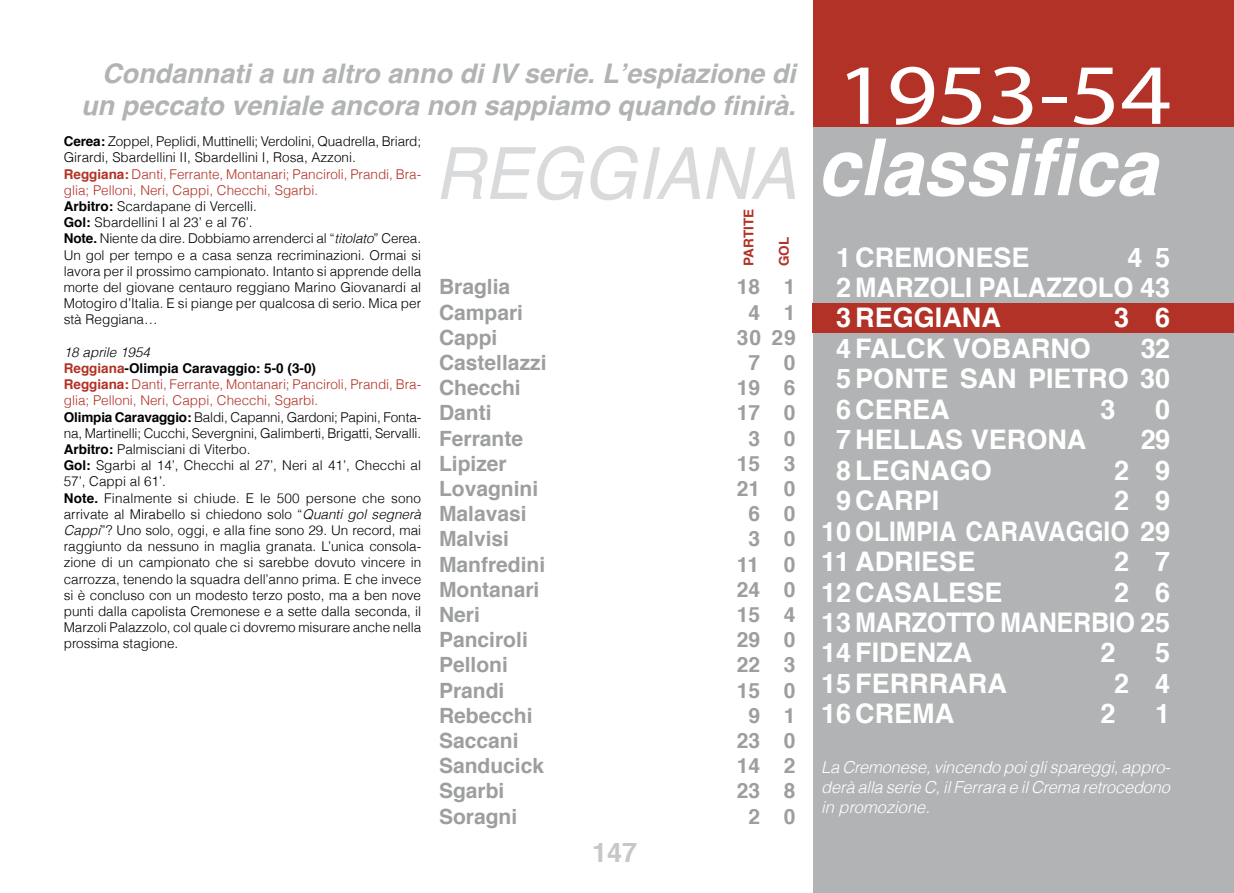
<style>
.page{position:relative;width:1234px;height:893px;background:#fff}
.page>*{position:absolute;margin:0;border:0;box-sizing:border-box;transform-origin:0 0}
.t1{font:86.55px "Myriad Pro";letter-spacing:-.005em;color:#fff;scale:1.15 1}
.t2{font:italic 700 78.6px "Helvetica";color:#fff;scale:.96 1}
.t3{font:italic 72px "Helvetica";color:#d9dadb;scale:.95 1}
.t4{font:700 27px/30.5px "Helvetica";color:#fff;text-align:justify}
.t5{font:italic 700 27px/32.4px "Helvetica";color:#b1b3b4;text-align:right}
.t6{font:700 27px "Helvetica";color:#c6c7c8}
.t7{font:700 21px "Helvetica";color:#9c9e9f}
.t8{font:italic 300 16.5px/19.8px "Helvetica";letter-spacing:-.01em;color:#fff;text-align:justify}
.t9{font:300 13.5px/16.2px "Helvetica";color:#000}
.t10{font:700 13.5px "Helvetica";color:#b23227}
.s1{font-weight:700}
.s2{font-weight:700;color:#b23227}
.s3{color:#b23227}
.s4{font-style:italic}
</style>
<div class="page">
<div style="left:812px;top:0;width:421px;height:128px;background:#b23227"></div>
<div style="left:813px;top:128px;width:420px;height:765px;background:#b1b3b4"></div>
<div style="left:812px;top:303px;width:421px;height:30px;background:#b23227"></div>
<h3 class="t5" style="left:81px;top:57px;width:716px">condannati a un altro anno di IV serie. Lʼespiazione di un peccato veniale ancora non sappiamo quando finirà.</h3>
<p class="t9" style="left:64px;top:133px;width:359px"><span class="s1">Cerea:</span> Zoppel, Peplidi, Muttinelli; Verdolini, Quadrella, Briard; Girardi, Sbardellini II, Sbardellini I, Rosa, Azzoni.<br><span class="s2">Reggiana:</span> <span class="s3">Danti, Ferrante, Montanari; Panciroli, Prandi, Bra&shy;glia; Pelloni, Neri, Cappi, Checchi, Sgarbi.<br></span><span class="s1">Arbitro:</span> Scardapane di Vercelli.<br><span class="s1">Gol:</span> Sbardellini I al 23’ e al 76’.<br><span class="s1">Note.</span> Niente da dire. Dobbiamo arrenderci al “<span class="s4">titolato</span>” Cerea.<br>Un gol per tempo e a casa senza recriminazioni. Ormai si lavora per il prossimo campionato. Intanto si apprende della morte del giovane centauro reggiano Marino Giovanardi al Motogiro d’Italia. E si piange per qualcosa di serio. Mica per stà Reggiana…</p>
<p class="t9" style="left:64px;top:343px;width:359px"><span class="s4">18 aprile 1954<br></span><span class="s2">Reggiana</span><span class="s1">-Olimpia Caravaggio: 5-0 (3-0)<br></span><span class="s2">Reggiana:</span> <span class="s3">Danti, Ferrante, Montanari; Panciroli, Prandi, Bra&shy;glia; Pelloni, Neri, Cappi, Checchi, Sgarbi.<br></span><span class="s1">Olimpia Caravaggio:</span> Baldi, Capanni, Gardoni; Papini, Fonta&shy;na, Martinelli; Cucchi, Severgnini, Galimberti, Brigatti, Servalli.<br><span class="s1">Arbitro:</span> Palmisciani di Viterbo.<br><span class="s1">Gol:</span> Sgarbi al 14’, Checchi al 27’, Neri al 41’, Checchi al 57’, Cappi al 61’.<br><span class="s1">Note.</span> Finalmente si chiude. E le 500 persone che sono arrivate al Mirabello si chiedono solo “<span class="s4">Quanti gol segnerà Cappi</span>”? Uno solo, oggi, e alla fine sono 29. Un record, mai raggiunto da nessuno in maglia granata. L’unica consola&shy;zione di un campionato che si sarebbe dovuto vincere in carrozza, tenendo la squadra dell’anno prima. E che invece si è concluso con un modesto terzo posto, ma a ben nove punti dalla capolista Cremonese e a sette dalla seconda, il Marzoli Palazzolo, col quale ci dovremo misurare anche nella prossima stagione.</p>
<h3 class="t3" style="left:434px;top:117px;width:382px">REGGIANA</h3>
<p class="t10" style="left:737px;top:266px;width:57px;rotate:-90deg">PARTITE</p>
<p class="t10" style="left:773px;top:266px;width:26px;rotate:-90deg">gol</p>
<h3 class="t7" style="left:439px;top:270px;width:73px">Braglia</h3>
<h3 class="t7" style="left:736px;top:270px;width:60px">18 1</h3>
<h3 class="t7" style="left:439px;top:295px;width:86px">Campari</h3>
<h3 class="t7" style="left:748px;top:295px;width:48px">4 1</h3>
<h3 class="t7" style="left:439px;top:320px;width:60px">Cappi</h3>
<h3 class="t7" style="left:736px;top:320px;width:60px">30 29</h3>
<h3 class="t7" style="left:439px;top:346px;width:109px">Castellazzi</h3>
<h3 class="t7" style="left:748px;top:346px;width:48px">7 0</h3>
<h3 class="t7" style="left:439px;top:371px;width:83px">Checchi</h3>
<h3 class="t7" style="left:736px;top:371px;width:60px">19 6</h3>
<h3 class="t7" style="left:439px;top:396px;width:54px">Danti</h3>
<h3 class="t7" style="left:736px;top:396px;width:60px">17 0</h3>
<h3 class="t7" style="left:439px;top:421px;width:86px">Ferrante</h3>
<h3 class="t7" style="left:748px;top:421px;width:48px">3 0</h3>
<h3 class="t7" style="left:439px;top:446px;width:69px">Lipizer</h3>
<h3 class="t7" style="left:736px;top:446px;width:60px">15 3</h3>
<h3 class="t7" style="left:439px;top:472px;width:101px">Lovagnini</h3>
<h3 class="t7" style="left:736px;top:472px;width:60px">21 0</h3>
<h3 class="t7" style="left:439px;top:497px;width:89px">Malavasi</h3>
<h3 class="t7" style="left:748px;top:497px;width:48px">6 0</h3>
<h3 class="t7" style="left:439px;top:522px;width:72px">Malvisi</h3>
<h3 class="t7" style="left:748px;top:522px;width:48px">3 0</h3>
<h3 class="t7" style="left:439px;top:547px;width:108px">Manfredini</h3>
<h3 class="t7" style="left:736px;top:547px;width:60px">11 0</h3>
<h3 class="t7" style="left:439px;top:572px;width:102px">Montanari</h3>
<h3 class="t7" style="left:736px;top:572px;width:60px">24 0</h3>
<h3 class="t7" style="left:439px;top:598px;width:42px">Neri</h3>
<h3 class="t7" style="left:736px;top:598px;width:60px">15 4</h3>
<h3 class="t7" style="left:439px;top:623px;width:90px">Panciroli</h3>
<h3 class="t7" style="left:736px;top:623px;width:60px">29 0</h3>
<h3 class="t7" style="left:439px;top:648px;width:70px">Pelloni</h3>
<h3 class="t7" style="left:736px;top:648px;width:60px">22 3</h3>
<h3 class="t7" style="left:439px;top:673px;width:67px">Prandi</h3>
<h3 class="t7" style="left:736px;top:673px;width:60px">15 0</h3>
<h3 class="t7" style="left:439px;top:698px;width:95px">Rebecchi</h3>
<h3 class="t7" style="left:748px;top:698px;width:48px">9 1</h3>
<h3 class="t7" style="left:439px;top:724px;width:81px">Saccani</h3>
<h3 class="t7" style="left:736px;top:724px;width:60px">23 0</h3>
<h3 class="t7" style="left:439px;top:749px;width:107px">Sanducick</h3>
<h3 class="t7" style="left:736px;top:749px;width:60px">14 2</h3>
<h3 class="t7" style="left:439px;top:774px;width:67px">Sgarbi</h3>
<h3 class="t7" style="left:736px;top:774px;width:60px">23 8</h3>
<h3 class="t7" style="left:439px;top:799px;width:80px">Soragni</h3>
<h3 class="t7" style="left:748px;top:799px;width:48px">2 0</h3>
<h3 class="t6" style="left:592px;top:831px;width:47px">147</h3>
<h1 class="t1" style="left:836px;top:41px;width:293px">1953-54</h1>
<h2 class="t2" style="left:817px;top:103px;width:355px">classifica</h2>
<h3 class="t4" style="left:836px;top:242px;width:195px">1 Cremonese</h3>
<h3 class="t4" style="left:836px;top:242px;width:335px;text-indent:291px">4 5<br>2 Marzoli Palazzolo 43<br>3 R egg iana</h3>
<h3 class="t4" style="left:1113px;top:303px;width:57px">3 6</h3>
<h3 class="t4" style="left:836px;top:334px;width:256px">4Falck Vobarno</h3>
<h3 class="t4" style="left:836px;top:334px;width:335px;text-indent:304px">32<br>5Ponte San Pietro 30<br>6 Cerea</h3>
<h3 class="t4" style="left:1100px;top:394px;width:17px">3</h3>
<h3 class="t4" style="left:1154px;top:394px;width:17px">0</h3>
<h3 class="t4" style="left:836px;top:425px;width:252px">7 Hellas Verona</h3>
<h3 class="t4" style="left:1140px;top:425px;width:31px">29</h3>
<h3 class="t4" style="left:836px;top:455px;width:157px">8Leg nago</h3>
<h3 class="t4" style="left:1113px;top:455px;width:57px">2 9</h3>
<h3 class="t4" style="left:836px;top:486px;width:105px">9 Carpi</h3>
<h3 class="t4" style="left:821px;top:486px;width:350px;text-indent:293px">2 9<br>10 Olimpia Caravagg io 29<br>11 Adriese</h3>
<h3 class="t4" style="left:1113px;top:547px;width:57px">2 7</h3>
<h3 class="t4" style="left:821px;top:577px;width:183px">12 Casalese</h3>
<h3 class="t4" style="left:821px;top:577px;width:350px;text-indent:293px">2 6<br>13 Marzotto Manerbio 25<br>14Fidenza</h3>
<h3 class="t4" style="left:1100px;top:638px;width:17px">2</h3>
<h3 class="t4" style="left:1154px;top:638px;width:17px">5</h3>
<h3 class="t4" style="left:821px;top:668px;width:187px">15Ferrrara</h3>
<h3 class="t4" style="left:1113px;top:668px;width:57px">2 4</h3>
<h3 class="t4" style="left:821px;top:699px;width:135px">16 Crema</h3>
<h3 class="t4" style="left:1100px;top:699px;width:17px">2</h3>
<h3 class="t4" style="left:1154px;top:699px;width:17px">1</h3>
<p class="t8" style="left:821px;top:757px;width:350px">La Cremonese, vincendo poi gli spareggi, appro&shy;derà alla serie C, il Ferrara e il Crema retrocedono in promozione.</p>
</div>
